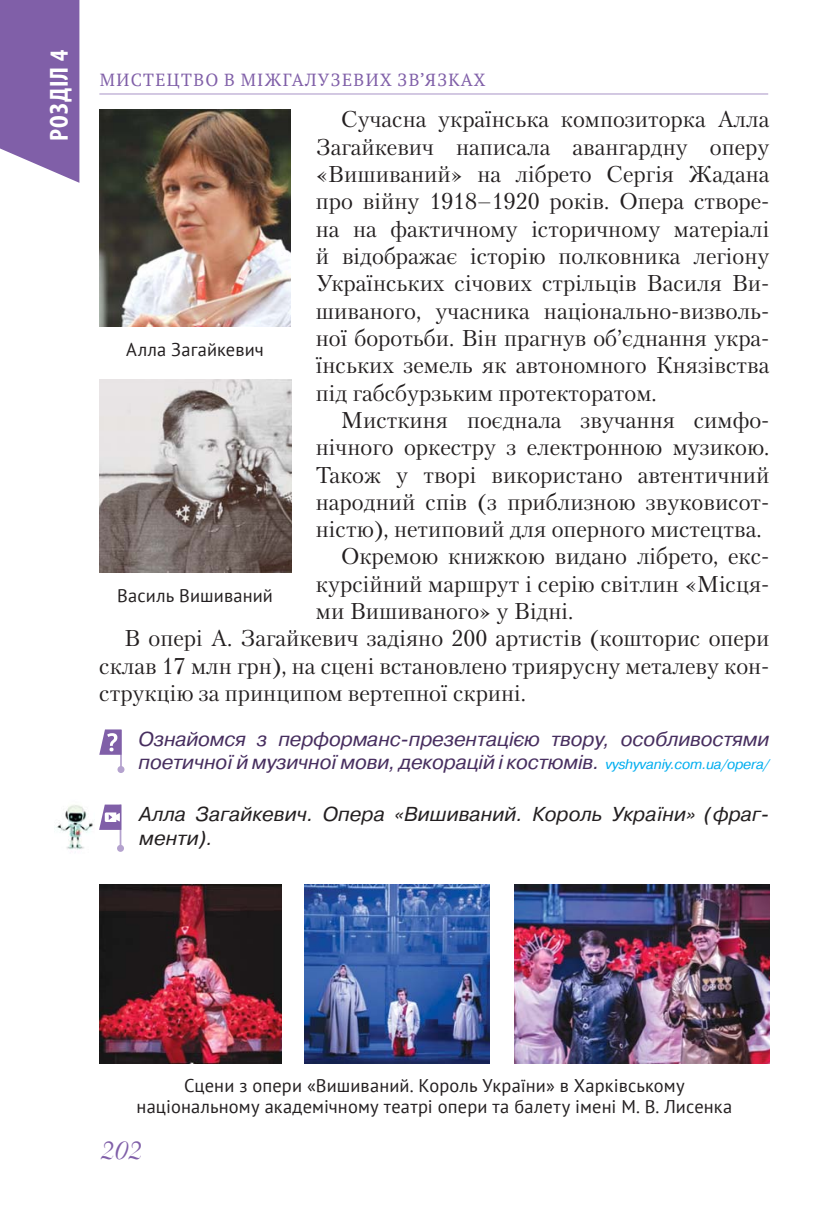
<style>
.page{position:relative;width:834px;height:1221px;background:#fff}
.page>*{position:absolute;margin:0;border:0;box-sizing:border-box;transform-origin:0 0}
.t1{font:31.5px "Cassandra";color:#805fa8}
.t2{font:700 condensed 26.25px "Myriad Pro";letter-spacing:.045em;color:#fff}
.t3{font:22.75px/27.3px "Petersburg C";color:#231f20;text-align:justify}
.t4{font:italic 20.12px/22.8px "Pragmatica C";letter-spacing:-.01em;color:#472e5f}
.t5{font:italic 20.12px/24.2px "Pragmatica C";color:#231f20}
.t6{font:18.38px/21px "PT Sans";letter-spacing:.01em;color:#231f20;text-align:center}
.t7{font:17.5px "PT Serif";letter-spacing:.08em;color:#805fa8}
.s1{font-size:14px;color:#00aeef}
.s2{color:#fff}
</style>
<div class="page">
<svg style="left:0;top:0;width:79px;height:183px;background:#8c6eb0"></svg>
<hr style="left:99px;top:94px;width:669px;height:1px;background:#a893c6">
<hr style="left:120px;top:730px;width:2px;height:39px;background:#b4a2ce">
<div style="left:117px;top:766px;width:7px;height:7px;background:#b4a2ce;border-radius:50%"></div>
<svg style="left:99px;top:729px;width:22px;height:25px"></svg>
<img style="left:99px;top:884px;width:183px;height:179px">
<img style="left:305px;top:884px;width:184px;height:179px">
<img style="left:514px;top:884px;width:255px;height:179px">
<img style="left:99px;top:109px;width:192px;height:218px">
<img style="left:99px;top:379px;width:192px;height:193px">
<div style="left:117px;top:844px;width:7px;height:7px;background:#b4a2ce;border-radius:50%"></div>
<svg style="left:56px;top:804px;width:65px;height:48px"></svg>
<p class="t2" style="left:43px;top:141px;width:93px;rotate:-90deg">РОЗДІЛ 4</p>
<p class="t7" style="left:100px;top:68px;width:387px">МИСТЕЦТВО В МІЖГАЛУЗЕВИХ ЗВ’ЯЗКАХ</p>
<p class="t3" style="left:316px;top:106px;width:455px;text-indent:25px">Сучасна українська композиторка Алла Загайкевич написала авангардну оперу «Вишиваний» на лібрето Сергія Жадана про війну 1918–1920 років. Опера створе&shy;на на фактичному історичному матеріалі й відображає історію полковника легіону Українських січових стрільців Василя Ви&shy;шиваного, учасника національно-визволь&shy;ної боротьби. Він прагнув об’єднання укра&shy;їнських земель як автономного Князівства під габсбурзьким протекторатом.</p>
<p class="t3" style="left:341px;top:407px;width:430px">Мисткиня поєднала звучання симфо-</p>
<p class="t3" style="left:316px;top:434px;width:455px">нічного оркестру з електронною музикою.</p>
<p class="t3" style="left:316px;top:461px;width:455px">Також у творі використано автентичний</p>
<p class="t3" style="left:316px;top:489px;width:455px">народний спів (з приблизною звуковисот-</p>
<p class="t3" style="left:316px;top:516px;width:447px">ністю), нетиповий для оперного мистецтва.</p>
<p class="t3" style="left:341px;top:543px;width:430px">Окремою книжкою видано лібрето, екс-</p>
<p class="t3" style="left:316px;top:571px;width:455px">курсійний маршрут і серію світлин «Місця-</p>
<p class="t3" style="left:316px;top:598px;width:259px">ми Вишиваного» у Відні.</p>
<p class="t3" style="left:124px;top:625px;width:646px">В опері А. Загайкевич задіяно 200 артистів (кошторис опери</p>
<p class="t3" style="left:99px;top:652px;width:671px">склав 17 млн грн), на сцені встановлено триярусну металеву кон-</p>
<p class="t3" style="left:99px;top:680px;width:428px">струкцію за принципом вертепної скрині.</p>
<p class="t4" style="left:139px;top:730px;width:632px">Ознайомся з перформанс-презентацією твору, особливостями поетичної й музичної мови, декорацій і костюмів. <span class="s1">vyshyvaniy.com.ua/opera/</span></p>
<p class="t6" style="left:126px;top:340px;width:139px">Алла Загайкевич</p>
<p class="t6" style="left:117px;top:585px;width:157px">Василь Вишиваний</p>
<p class="t5" style="left:139px;top:803px;width:631px">Алла Загайкевич. Опера «Вишиваний. Король України» (фраг&shy;менти).</p>
<p class="t6" style="left:137px;top:1075px;width:597px">Сцени з опери «Вишиваний. Король України» в Харківському національному академічному театрі опери та балету імені М. В. Лисенка</p>
<h1 class="t1" style="left:99px;top:1128px;width:43px"><span class="s2">2</span>02</h1>
</div>
